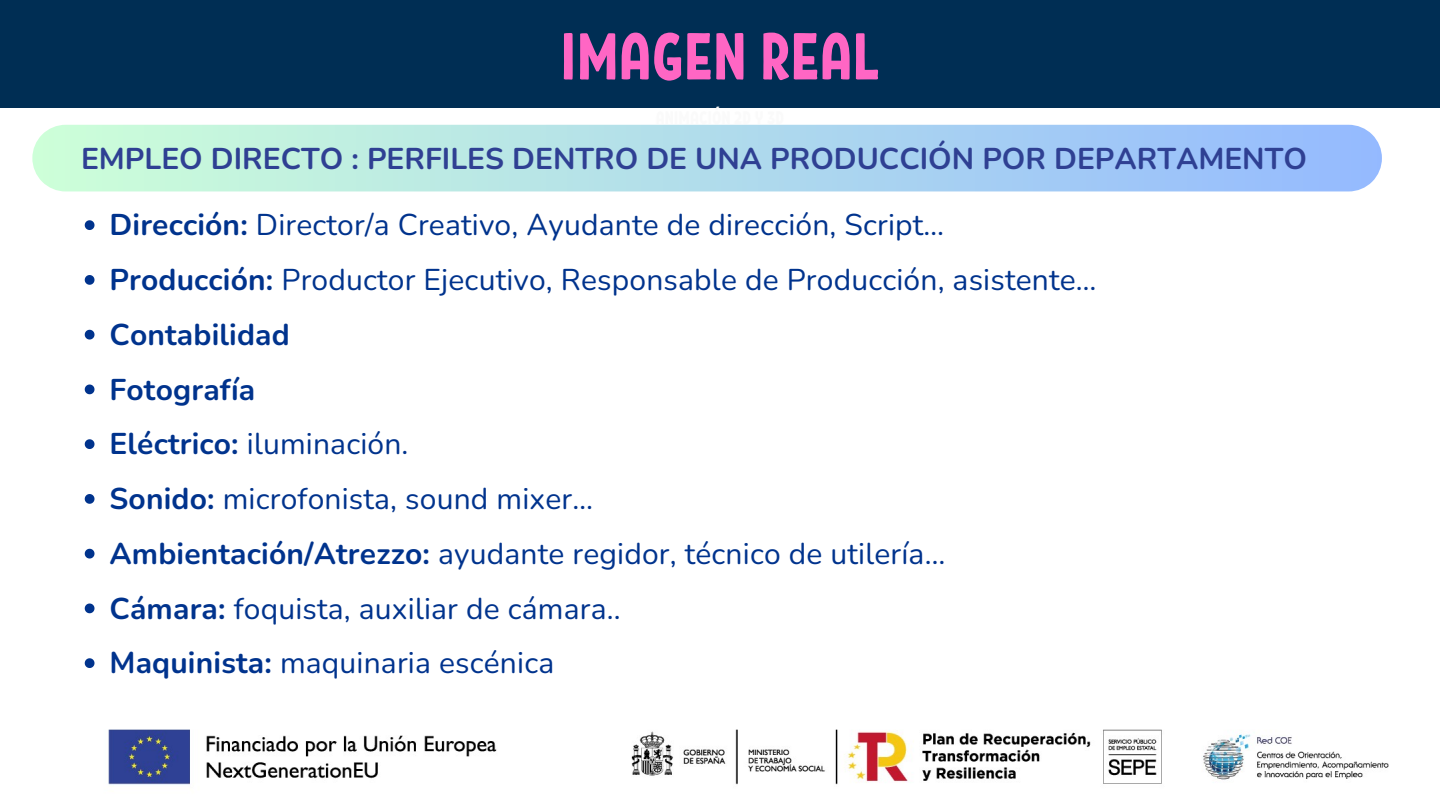
<style>
.page{position:relative;width:1440px;height:810px;background:#fff}
.page>*{position:absolute;margin:0;border:0;box-sizing:border-box;transform-origin:0 0}
.t1{font:66px "RF Krabuler";color:#ff66c4}
.t2{font:30px "Nunito";letter-spacing:.005em;color:#00338d}
.t3{font:700 30px "Nunito";color:#2f4093}
.t4{font:700 30px "Nunito";letter-spacing:.005em;color:#00338d}
.s1{font-weight:700}
</style>
<div class="page">
<div style="left:0;top:0;width:1440px;height:107px;background:#002e54"></div>
<svg style="left:85px;top:220px;width:9px;height:10px"></svg>
<svg style="left:85px;top:275px;width:9px;height:10px"></svg>
<svg style="left:85px;top:330px;width:9px;height:10px"></svg>
<svg style="left:85px;top:385px;width:9px;height:9px"></svg>
<svg style="left:85px;top:439px;width:9px;height:10px"></svg>
<svg style="left:85px;top:494px;width:9px;height:10px"></svg>
<svg style="left:85px;top:549px;width:9px;height:10px"></svg>
<svg style="left:85px;top:604px;width:9px;height:9px"></svg>
<svg style="left:85px;top:658px;width:9px;height:10px"></svg>
<svg style="left:32px;top:125px;width:1350px;height:66px;background:#b1dceb"></svg>
<img style="left:108px;top:729px;width:1281px;height:56px">
<p class="t1" style="left:560px;top:13px;width:322px">IMAGEN REAL</p>
<p class="t3" style="left:81px;top:139px;width:1227px">EMPLEO DIRECTO : PERFILES DENTRO DE UNA PRODUCCIÓN POR DEPARTAMENTO</p>
<h2 class="t2" style="left:109px;top:205px;width:836px"><span class="s1">Dirección:</span> Director/a Creativo, Ayudante de dirección, Script…</h2>
<p class="t2" style="left:109px;top:260px;width:988px"><span class="s1">Producción:</span> Productor Ejecutivo, Responsable de Producción, asistente…</p>
<p class="t4" style="left:109px;top:314px;width:182px">Contabilidad</p>
<p class="t4" style="left:109px;top:369px;width:147px">Fotografía</p>
<p class="t2" style="left:109px;top:424px;width:300px"><span class="s1">Eléctrico:</span> iluminación.</p>
<p class="t2" style="left:109px;top:479px;width:485px"><span class="s1">Sonido:</span> microfonista, sound mixer…</p>
<p class="t2" style="left:109px;top:533px;width:837px"><span class="s1">Ambientación/Atrezzo:</span> ayudante regidor, técnico de utilería…</p>
<p class="t2" style="left:109px;top:588px;width:513px"><span class="s1">Cámara:</span> foquista, auxiliar de cámara..</p>
<p class="t2" style="left:109px;top:643px;width:446px"><span class="s1">Maquinista:</span> maquinaria escénica</p>
</div>
